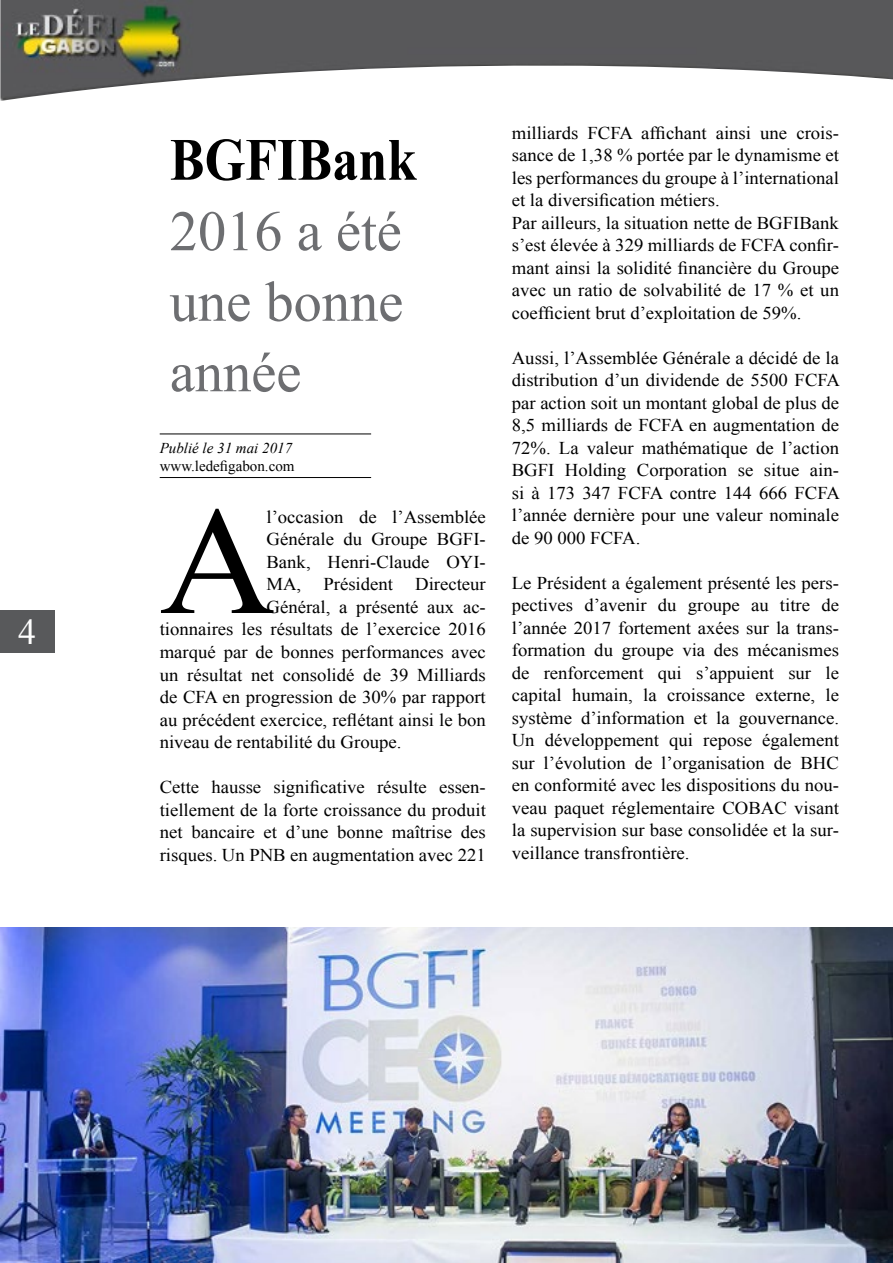
<style>
.page{position:relative;width:893px;height:1263px;background:#fff}
.page>*{position:absolute;margin:0;border:0;box-sizing:border-box;transform-origin:0 0}
.t1{font:153.9px "Times New Roman";color:#000;scale:1.04 1}
.t2{font:700 60px "Times New Roman";color:#000;scale:.87 1}
.t3{font:57px/70.5px "Times New Roman";color:#6d6e71;text-align:justify}
.t4{font:36px "Times New Roman";color:#fff}
.t5{font:18px/22.5px "Times New Roman";color:#000;text-align:justify;scale:1.04 1}
.t6{font:15px "Times New Roman";color:#000}
.t7{font:italic 15px "Times New Roman";color:#000}
</style>
<div class="page">
<div style="left:0;top:610px;width:54px;height:43px;background:#58595b"></div>
<img style="left:0;top:0;width:893px;height:101px">
<hr style="left:160px;top:477px;width:211px;height:1px;background:#000">
<hr style="left:160px;top:434px;width:211px;height:1px;background:#000">
<img style="left:0;top:927px;width:893px;height:336px">
<h3 class="t4" style="left:18px;top:606px;width:19px">4</h3>
<h2 class="t2" style="left:170px;top:116px;width:285px">BGFIBank</h2>
<h3 class="t3" style="left:170px;top:194px;width:235px">2016 a été une bonne année</h3>
<p class="t7" style="left:160px;top:437px;width:134px">Publié le 31 mai 2017</p>
<p class="t6" style="left:160px;top:455px;width:136px">www.ledefigabon.com</p>
<h1 class="t1" style="left:160px;top:453px;width:113px">A</h1>
<p class="t5" style="left:266px;top:505px;width:212px">l’occasion de l’Assemblée</p>
<p class="t5" style="left:266px;top:528px;width:212px">Générale du Groupe BGFI-</p>
<p class="t5" style="left:266px;top:550px;width:212px">Bank, Henri-Claude OYI-</p>
<p class="t5" style="left:266px;top:573px;width:212px">MA, Pré sident Directeur</p>
<p class="t5" style="left:266px;top:595px;width:212px">Général, a pré senté aux ac-</p>
<p class="t5" style="left:160px;top:618px;width:315px">tionnaires les ré sultats de l’exercice 2016</p>
<p class="t5" style="left:160px;top:640px;width:315px">marqué par de bonnes performances avec</p>
<p class="t5" style="left:160px;top:663px;width:315px">un ré sultat net consolidé de 39 Milliards</p>
<p class="t5" style="left:160px;top:685px;width:315px">de CFA en progression de 30% par rapport</p>
<p class="t5" style="left:160px;top:708px;width:315px">au précédent exercice, reflétant ainsi le bon</p>
<p class="t5" style="left:160px;top:730px;width:234px">niveau de rentabilité du Groupe.</p>
<p class="t5" style="left:160px;top:775px;width:315px">Cette hausse significative ré sulte essen&shy;tiellement de la forte croissance du produit net bancaire et d’une bonne maîtrise des risques. Un PNB en augmentation avec 221</p>
<p class="t5" style="left:512px;top:121px;width:316px;text-align:left">milliards FCFA affichant ainsi une crois&shy;sance de 1,38 % portée par le dynamisme et les performances du groupe à l’international et la diversification métiers.<br>Par ailleurs, la situation nette de BGFIBank s’est élevée à 329 milliards de FCFA confir&shy;mant ainsi la solidité financière du Groupe avec un ratio de solvabilité de 17 % et un coefficient brut d’exploitation de 59%.</p>
<p class="t5" style="left:512px;top:346px;width:317px">Aussi, l’Assemblée Générale a décidé de la distribution d’un dividende de 5500 FCFA par action soit un montant global de plus de 8,5 milliards de FCFA en augmentation de 72%. La valeur mathématique de l’action BGFI Holding Corporation se situe ain&shy;si à 173 347 FCFA contre 144 666 FCFA l’anné e dernière pour une valeur nominale de 90 000 FCFA.</p>
<p class="t5" style="left:512px;top:571px;width:316px">Le Pré sident a également pré senté les pers&shy;pectives d’avenir du groupe au titre de l’année 2017 fortement axées sur la trans&shy;formation du groupe via des mécanismes de renforcement qui s’appuient sur le capital humain, la croissance externe, le système d’information et la gouvernance.<br>Un développement qui repose également sur l’évolution de l’organisation de BHC en conformité avec les dispositions du nou&shy;veau paquet réglementaire COBAC visant la supervision sur base consolidée et la sur&shy;veillance transfrontière.</p>
</div>
